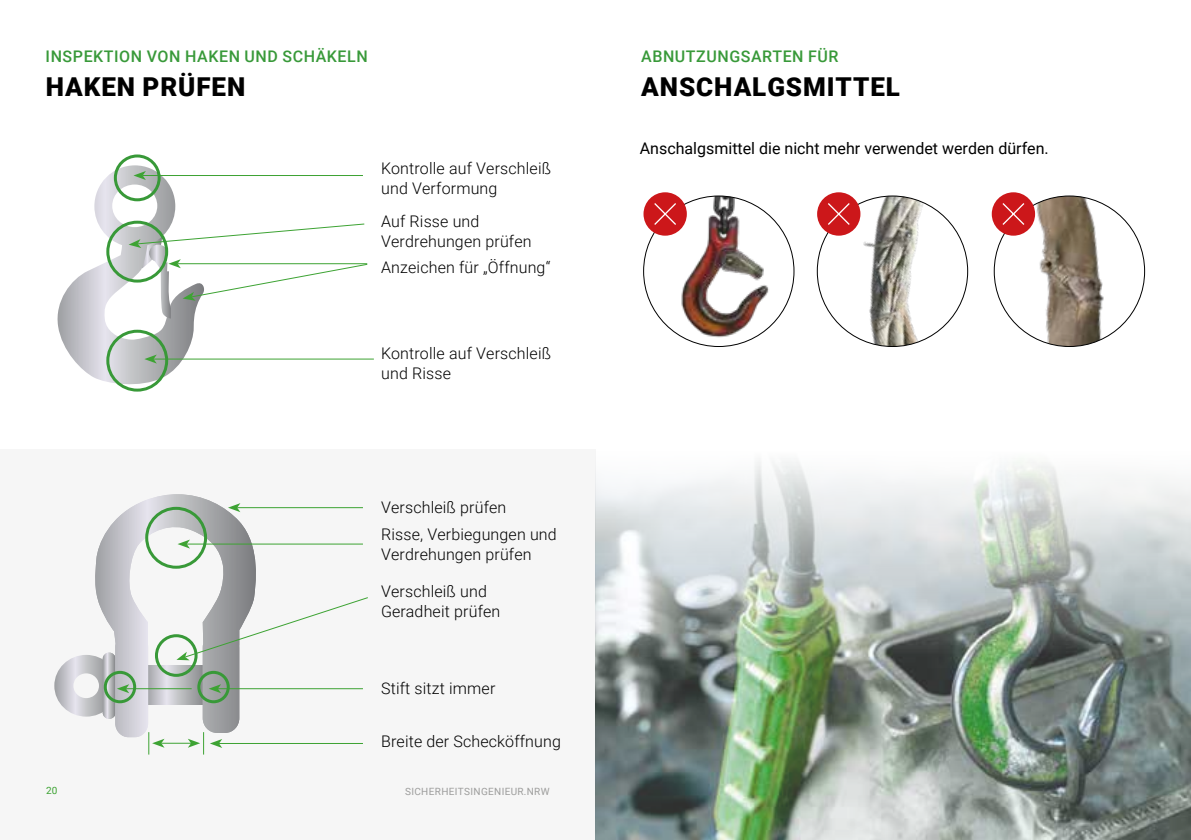
<style>
.page{position:relative;width:1191px;height:840px;background:#fff}
.page>*{position:absolute;margin:0;border:0;box-sizing:border-box;transform-origin:0 0}
.t1{font:900 26px "Roboto";letter-spacing:.035em;color:#000}
.t2{font:300 16px/20px "Roboto";letter-spacing:.01em;color:#000}
.t3{font:16px "Roboto";color:#000}
.t4{font:500 16px "Roboto";letter-spacing:.035em;color:#389939}
.t5{font:10px "Roboto";letter-spacing:.035em;color:#9d9d9c}
.t6{font:10px "Roboto";color:#3da333}
</style>
<div class="page">
<div style="left:0;top:449px;width:595px;height:390px;background:#f2f2f2"></div>
<svg style="left:95px;top:494px;width:167px;height:242px"></svg>
<hr style="left:237px;top:507px;width:126px;height:1px;background:#3da333">
<svg style="left:228px;top:503px;width:12px;height:9px"></svg>
<hr style="left:187px;top:543px;width:176px;height:1px;background:#3da333">
<svg style="left:177px;top:539px;width:13px;height:9px"></svg>
<hr style="left:218px;top:688px;width:145px;height:1px;background:#3da333">
<svg style="left:209px;top:683px;width:12px;height:9px"></svg>
<hr style="left:219px;top:742px;width:144px;height:1px;background:#3da333">
<svg style="left:210px;top:739px;width:12px;height:8px"></svg>
<hr style="left:126px;top:688px;width:66px;height:1px;background:#3da333">
<svg style="left:54px;top:654px;width:75px;height:62px"></svg>
<svg style="left:176px;top:596px;width:192px;height:64px"></svg>
<hr style="left:154px;top:358px;width:220px;height:1px;background:#3da333">
<svg style="left:57px;top:165px;width:311px;height:223px"></svg>
<div style="left:106px;top:220px;width:62px;height:62px;border:3px solid #389938;border-radius:50%"></div>
<div style="left:106px;top:329px;width:62px;height:62px;border:3px solid #389938;border-radius:50%"></div>
<div style="left:145px;top:506px;width:62px;height:62px;border:3px solid #389938;border-radius:50%"></div>
<div style="left:155px;top:634px;width:42px;height:42px;border:3px solid #389938;border-radius:50%"></div>
<div style="left:104px;top:670px;width:32px;height:32px;border:3px solid #389938;border-radius:50%"></div>
<div style="left:197px;top:670px;width:33px;height:32px;border:3px solid #389938;border-radius:50%"></div>
<div style="left:114px;top:154px;width:47px;height:47px;border:3px solid #389938;border-radius:50%"></div>
<img style="left:659px;top:196px;width:116px;height:150px">
<img style="left:817px;top:196px;width:150px;height:150px;border-radius:75px">
<img style="left:994px;top:196px;width:150px;height:150px;border-radius:75px">
<hr style="left:161px;top:742px;width:30px;height:1px;background:#3da333">
<svg style="left:188px;top:731px;width:16px;height:23px"></svg>
<svg style="left:148px;top:731px;width:16px;height:23px"></svg>
<div style="left:643px;top:192px;width:44px;height:43px;background:#cc171a;border-radius:50%"></div>
<svg style="left:654px;top:203px;width:22px;height:22px"></svg>
<div style="left:817px;top:192px;width:43px;height:43px;background:#cc171a;border-radius:50%"></div>
<svg style="left:828px;top:203px;width:22px;height:22px"></svg>
<div style="left:991px;top:192px;width:44px;height:43px;background:#cc171a;border-radius:50%"></div>
<svg style="left:1002px;top:203px;width:23px;height:22px"></svg>
<img style="left:595px;top:456px;width:596px;height:383px">
<p class="t4" style="left:46px;top:45px;width:324px">INSPEKTION VON HAKEN UND SCHÄKELN</p>
<h1 class="t1" style="left:46px;top:69px;width:201px">HAKEN PRÜFEN</h1>
<p class="t2" style="left:381px;top:157px;width:171px">Kontrolle auf Verschleiß und Verformung</p>
<p class="t2" style="left:381px;top:210px;width:152px">Auf Risse und<br>Verdrehungen prüfen</p>
<p class="t2" style="left:381px;top:256px;width:171px">Anzeichen für „Öffnung“</p>
<p class="t2" style="left:381px;top:342px;width:171px">Kontrolle auf Verschleiß und Risse</p>
<p class="t2" style="left:381px;top:492px;width:177px;line-height:27.8px">Verschleiß prüfen<br>Risse, Verbiegungen und</p>
<p class="t2" style="left:381px;top:544px;width:152px">Verdrehungen prüfen</p>
<p class="t2" style="left:381px;top:580px;width:121px">Verschleiß und<br>Geradheit prüfen</p>
<p class="t2" style="left:381px;top:677px;width:116px">Stift sitzt immer</p>
<p class="t2" style="left:381px;top:730px;width:181px">Breite der Schecköffnung</p>
<p class="t6" style="left:46px;top:783px;width:13px">20</p>
<p class="t5" style="left:405px;top:784px;width:146px">SICHERHEITSINGENIEUR.NRW</p>
<p class="t6" style="left:54px;top:784px;width:13px">20</p>
<p class="t4" style="left:641px;top:45px;width:199px">ABNUTZUNGSARTEN FÜR</p>
<h1 class="t1" style="left:641px;top:69px;width:260px">ANSCHALGSMITTEL</h1>
<p class="t3" style="left:640px;top:137px;width:410px">Anschalgsmittel die nicht mehr verwendet werden dürfen.</p>
</div>
